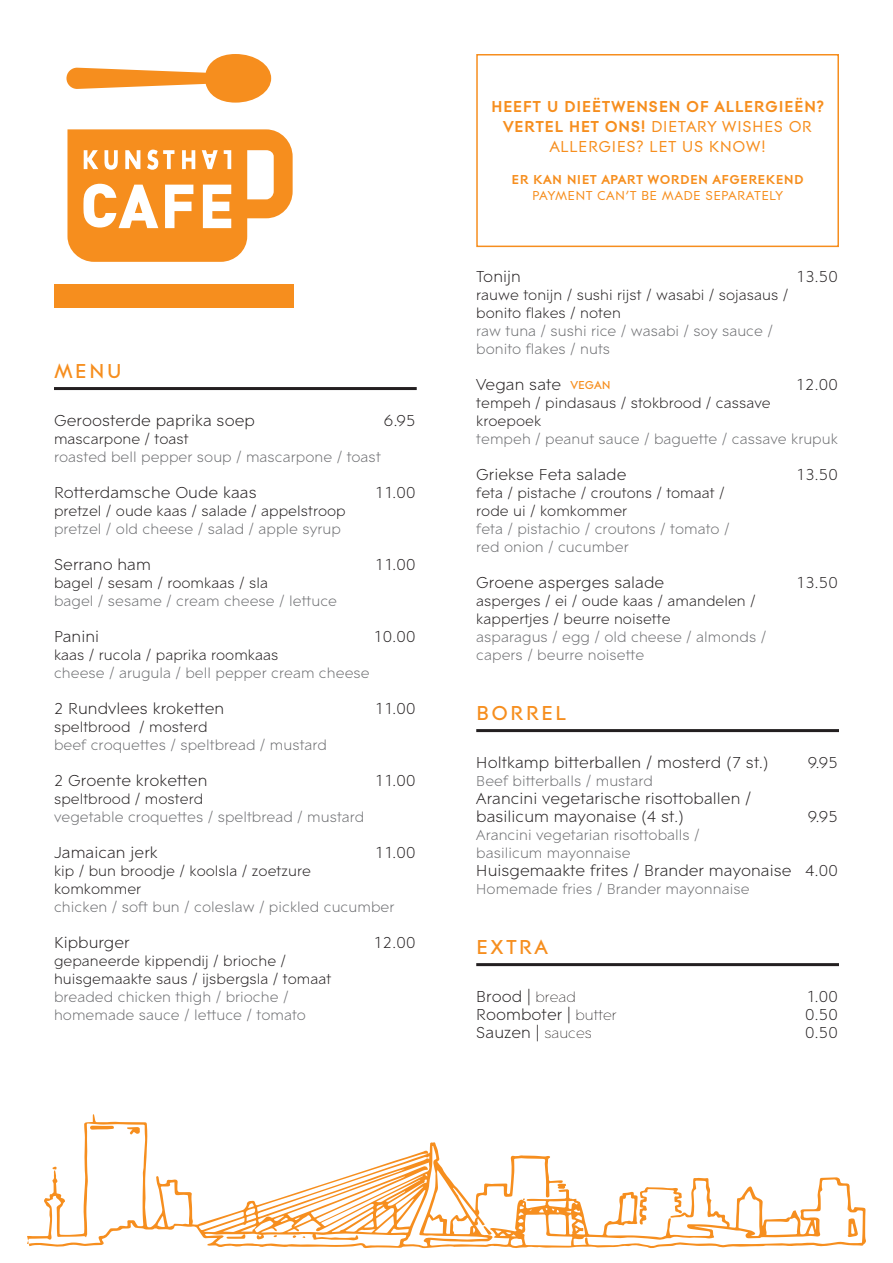
<style>
.page{position:relative;width:893px;height:1263px;background:#fff}
.page>*{position:absolute;margin:0;border:0;box-sizing:border-box;transform-origin:0 0}
.t1{font:21px "Contax Pro 65 Med";letter-spacing:.1em;color:#f68e1e}
.t2{font:16.5px/18px "Contax Pro 45 Lig";color:#231f20}
.t3{font:700 16.5px/19.8px "Contax Pro 75";letter-spacing:.02em;color:#f68e1e;text-align:center}
.t4{font:15px/18px "Contax Pro 45 Lig";color:#6c6d70}
.t5{font:15px/18px "Contax Pro 45 Lig";color:#231f20}
.t6{font:700 13.5px "Contax Pro 75";letter-spacing:.02em;color:#f68e1e}
.t7{font:13.5px "Contax Pro 55";letter-spacing:.02em;color:#f68e1e}
.s1{font-family:"Contax Pro 55";font-weight:400}
.s2{font-family:"Contax Pro 65 Med";font-size:12px;color:#f68e1e}
.s3{font-family:"Contax Pro 35";font-weight:100;font-size:15px}
</style>
<div class="page">
<svg style="left:67px;top:129px;width:226px;height:133px"></svg>
<div style="left:54px;top:284px;width:239px;height:24px;background:#f68e1e"></div>
<svg style="left:66px;top:54px;width:205px;height:49px"></svg>
<hr style="left:54px;top:387px;width:363px;height:3px;background:#231f20">
<hr style="left:476px;top:729px;width:363px;height:3px;background:#231f20">
<hr style="left:476px;top:963px;width:363px;height:3px;background:#231f20">
<div style="left:476px;top:54px;width:363px;height:193px;border:2px solid #f68e1e"></div>
<svg style="left:27px;top:1114px;width:839px;height:134px"></svg>
<p class="t1" style="left:54px;top:358px;width:69px">MENU</p>
<p class="t2" style="left:54px;top:411px;width:202px">Geroosterde paprika soep</p>
<p class="t2" style="left:384px;top:411px;width:33px">6.95</p>
<p class="t5" style="left:54px;top:430px;width:136px">mascarpone / toast</p>
<p class="t4" style="left:54px;top:448px;width:328px">roasted bell pepper soup / mascarpone / toast</p>
<p class="t2" style="left:54px;top:483px;width:204px">Rotterdamsche Oude kaas</p>
<p class="t2" style="left:375px;top:483px;width:42px">11.00</p>
<p class="t5" style="left:54px;top:502px;width:293px">pretzel / oude kaas / salade / appelstroop</p>
<p class="t4" style="left:54px;top:520px;width:288px">pretzel / old cheese / salad / apple syrup</p>
<p class="t2" style="left:54px;top:555px;width:99px">Serrano ham</p>
<p class="t2" style="left:375px;top:555px;width:42px">11.00</p>
<p class="t5" style="left:54px;top:574px;width:216px">bagel / sesam / roomkaas / sla</p>
<p class="t4" style="left:54px;top:592px;width:285px">bagel / sesame / cream cheese / lettuce</p>
<p class="t2" style="left:54px;top:627px;width:47px">Panini</p>
<p class="t2" style="left:373px;top:627px;width:44px">10.00</p>
<p class="t5" style="left:54px;top:646px;width:226px">kaas / rucola / paprika roomkaas</p>
<p class="t4" style="left:54px;top:664px;width:317px">cheese / arugula / bell pepper cream cheese</p>
<p class="t2" style="left:54px;top:699px;width:172px">2 Rundvlees kroketten</p>
<p class="t2" style="left:375px;top:699px;width:42px">11.00</p>
<p class="t5" style="left:54px;top:718px;width:155px">speltbrood / mosterd</p>
<p class="t4" style="left:54px;top:736px;width:275px">beef croquettes / speltbread / mustard</p>
<p class="t2" style="left:54px;top:771px;width:155px">2 Groente kroketten</p>
<p class="t2" style="left:375px;top:771px;width:42px">11.00</p>
<p class="t5" style="left:54px;top:790px;width:151px">speltbrood / mosterd</p>
<p class="t4" style="left:54px;top:808px;width:312px">vegetable croquettes / speltbread / mustard</p>
<p class="t2" style="left:54px;top:843px;width:105px">Jamaican jerk</p>
<p class="t2" style="left:375px;top:843px;width:42px">11.00</p>
<p class="t5" style="left:54px;top:862px;width:259px">kip / bun broodje / koolsla / zoetzure komkommer</p>
<p class="t4" style="left:54px;top:898px;width:342px">chicken / soft bun / coleslaw / pickled cucumber</p>
<p class="t2" style="left:54px;top:933px;width:77px">Kipburger</p>
<p class="t2" style="left:373px;top:933px;width:44px">12.00</p>
<p class="t5" style="left:54px;top:952px;width:279px">gepaneerde kippendij / brioche / huisgemaakte saus / ijsbergsla / tomaat</p>
<p class="t4" style="left:54px;top:988px;width:253px">breaded chicken thigh / brioche / homemade sauce / lettuce / tomato</p>
<p class="t3" style="left:491px;top:96px;width:335px">HEEFT U DIEËTWENSEN OF ALLERGIEËN?<br>VERTEL HET ONS! <span class="s1">DIETARY WISHES OR<br>ALLERGIES? LET US KNOW!</span></p>
<p class="t6" style="left:512px;top:171px;width:294px">ER KAN NIET APART WORDEN AFGEREKEND</p>
<p class="t7" style="left:532px;top:188px;width:252px">PAYMENT CAN’T BE MADE SEPARATELY</p>
<p class="t2" style="left:476px;top:267px;width:46px">Tonijn</p>
<p class="t2" style="left:796px;top:267px;width:43px">13.50</p>
<p class="t5" style="left:476px;top:286px;width:314px">rauwe tonijn / sushi rijst / wasabi / sojasaus / bonito flakes / noten</p>
<p class="t4" style="left:476px;top:322px;width:298px">raw tuna / sushi rice / wasabi / soy sauce / bonito flakes / nuts</p>
<p class="t2" style="left:476px;top:375px;width:136px">Vegan sate <span class="s2">VEGAN</span></p>
<p class="t2" style="left:796px;top:375px;width:44px">12.00</p>
<p class="t5" style="left:476px;top:394px;width:296px">tempeh / pindasaus / stokbrood / cassave kroepoek</p>
<p class="t4" style="left:476px;top:430px;width:363px">tempeh / peanut sauce / baguette / cassave krupuk</p>
<p class="t2" style="left:476px;top:465px;width:152px">Griekse Feta salade</p>
<p class="t2" style="left:796px;top:465px;width:43px">13.50</p>
<p class="t5" style="left:476px;top:484px;width:250px">feta / pistache / croutons / tomaat / rode ui / komkommer</p>
<p class="t4" style="left:476px;top:520px;width:255px">feta / pistachio / croutons / tomato / red onion / cucumber</p>
<p class="t2" style="left:476px;top:573px;width:190px">Groene asperges salade</p>
<p class="t2" style="left:796px;top:573px;width:43px">13.50</p>
<p class="t5" style="left:476px;top:592px;width:281px">asperges / ei / oude kaas / amandelen / kappertjes / beurre noisette</p>
<p class="t4" style="left:476px;top:628px;width:292px">asparagus / egg / old cheese / almonds / capers / beurre noisette</p>
<p class="t1" style="left:476px;top:700px;width:92px">BORREL</p>
<p class="t2" style="left:476px;top:753px;width:294px">Holtkamp bitterballen / mosterd (7 st.)</p>
<p class="t2" style="left:808px;top:753px;width:32px">9.95</p>
<p class="t4" style="left:476px;top:772px;width:178px">Beef bitterballs / mustard</p>
<p class="t2" style="left:476px;top:789px;width:277px">Arancini vegetarische risottoballen / basilicum mayonaise (4 st.)</p>
<p class="t2" style="left:808px;top:807px;width:32px">9.95</p>
<p class="t4" style="left:476px;top:826px;width:225px">Arancini vegetarian risottoballs / basilicum mayonnaise</p>
<p class="t2" style="left:476px;top:861px;width:363px">Huisgemaakte frites / Brander mayonaise 4.00</p>
<p class="t4" style="left:476px;top:880px;width:275px">Homemade fries / Brander mayonnaise</p>
<p class="t1" style="left:476px;top:934px;width:73px">EXTRA</p>
<p class="t2" style="left:476px;top:987px;width:101px">Brood | <span class="s3">bread</span></p>
<p class="t2" style="left:806px;top:987px;width:33px">1.00</p>
<p class="t2" style="left:476px;top:1005px;width:142px">Roomboter | <span class="s3">butter</span></p>
<p class="t2" style="left:805px;top:1005px;width:34px">0.50</p>
<p class="t2" style="left:476px;top:1023px;width:117px">Sauzen | <span class="s3">sauces</span></p>
<p class="t2" style="left:805px;top:1023px;width:34px">0.50</p>
</div>
